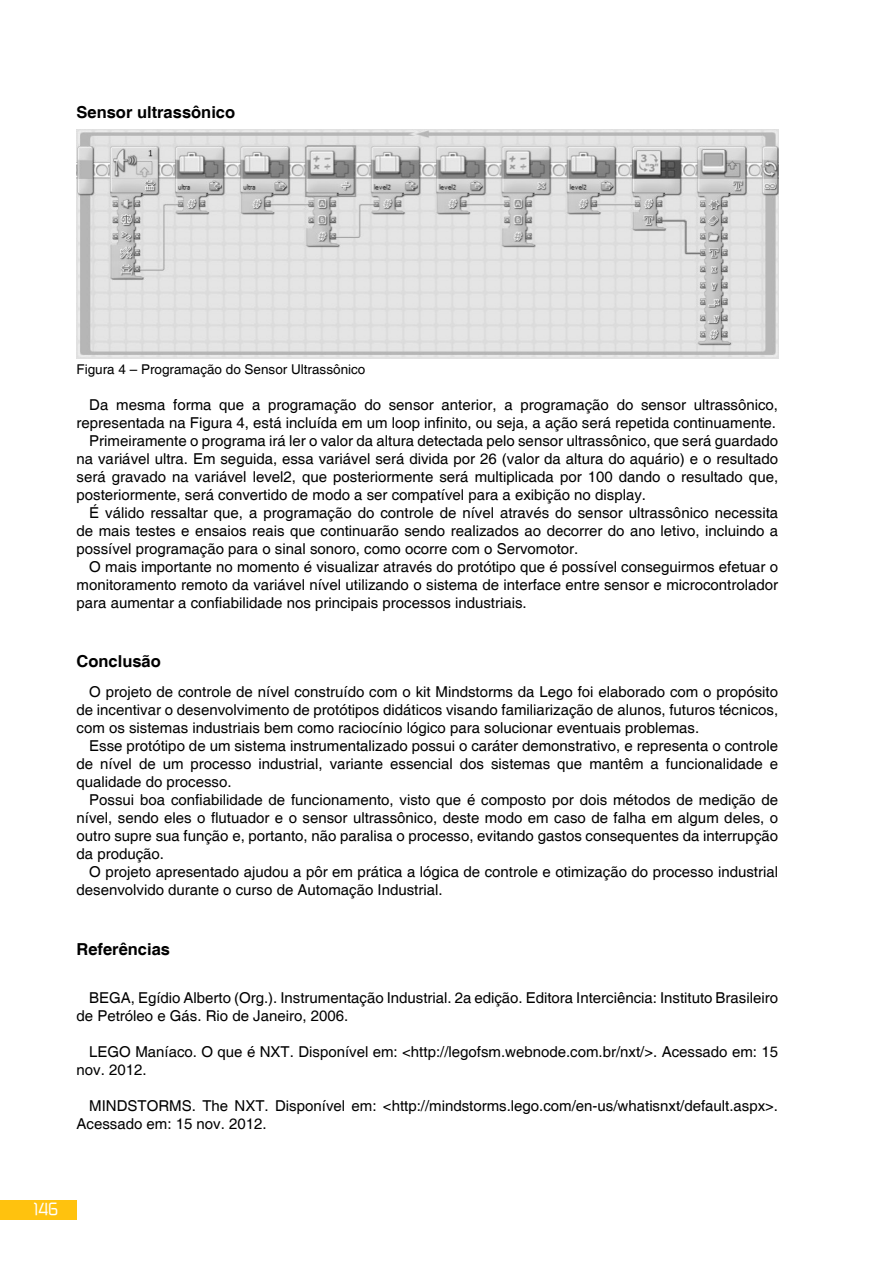
<style>
.page{position:relative;width:893px;height:1263px;background:#fff}
.page>*{position:absolute;margin:0;border:0;box-sizing:border-box;transform-origin:0 0}
.t1{font:700 16.5px "Helvetica";color:#000}
.t2{font:15px/18px "Helvetica";color:#000}
.t3{font:15px "Zekton";color:#fff}
.t4{font:13.5px "Helvetica";color:#000}
</style>
<div class="page">
<div style="left:0;top:1200px;width:77px;height:20px;background:#ffc20e"></div>
<img style="left:77px;top:130px;width:701px;height:229px">
<p class="t1" style="left:77px;top:102px;width:160px">Sensor ultrassônico</p>
<p class="t4" style="left:77px;top:361px;width:290px">Figura 4 – Programação do Sensor Ultrassônico</p>
<p class="t2" style="left:89px;top:396px;width:690px">Da mesma forma que a programação do sensor anterior, a programação do sensor ultrassônico,</p>
<p class="t2" style="left:77px;top:414px;width:701px">representada na Figura 4, está incluída em um loop infinito, ou seja, a ação será repetida continuamente.</p>
<p class="t2" style="left:89px;top:432px;width:690px">Primeiramente o programa irá ler o valor da altura detectada pelo sensor ultrassônico, que será guardado</p>
<p class="t2" style="left:77px;top:450px;width:703px">na variável ultra. Em seguida, essa variável será divida por 26 (valor da altura do aquário) e o resultado</p>
<p class="t2" style="left:77px;top:468px;width:703px">será gravado na variável level2, que posteriormente será multiplicada por 100 dando o resultado que,</p>
<p class="t2" style="left:77px;top:486px;width:571px">posteriormente, será convertido de modo a ser compatível para a exibição no display.</p>
<p class="t2" style="left:89px;top:504px;width:690px">É válido ressaltar que, a programação do controle de nível através do sensor ultrassônico necessita</p>
<p class="t2" style="left:77px;top:522px;width:703px">de mais testes e ensaios reais que continuarão sendo realizados ao decorrer do ano letivo, incluindo a</p>
<p class="t2" style="left:77px;top:540px;width:503px">possível programação para o sinal sonoro, como ocorre com o Servomotor.</p>
<p class="t2" style="left:89px;top:558px;width:690px">O mais importante no momento é visualizar através do protótipo que é possível conseguirmos efetuar o</p>
<p class="t2" style="left:77px;top:576px;width:703px">monitoramento remoto da variável nível utilizando o sistema de interface entre sensor e microcontrolador</p>
<p class="t2" style="left:77px;top:594px;width:452px">para aumentar a confiabilidade nos principais processos industriais.</p>
<p class="t1" style="left:77px;top:651px;width:86px">Conclusão</p>
<p class="t2" style="left:77px;top:684px;width:703px;text-align:justify;text-indent:13px">O projeto de controle de nível construído com o kit Mindstorms da Lego foi elaborado com o propósito de incentivar o desenvolvimento de protótipos didáticos visando familiarização de alunos, futuros técnicos, com os sistemas industriais bem como raciocínio lógico para solucionar eventuais problemas.</p>
<p class="t2" style="left:77px;top:738px;width:703px;text-align:justify;text-indent:13px">Esse protótipo de um sistema instrumentalizado possui o caráter demonstrativo, e representa o controle de nível de um processo industrial, variante essencial dos sistemas que mantêm a funcionalidade e qualidade do processo.</p>
<p class="t2" style="left:77px;top:792px;width:703px;text-align:justify;text-indent:13px">Possui boa confiabilidade de funcionamento, visto que é composto por dois métodos de medição de nível, sendo eles o flutuador e o sensor ultrassônico, deste modo em caso de falha em algum deles, o outro supre sua função e, portanto, não paralisa o processo, evitando gastos consequentes da interrupção da produção.</p>
<p class="t2" style="left:77px;top:864px;width:703px;text-indent:13px">O projeto apresentado ajudou a pôr em prática a lógica de controle e otimização do processo industrial desenvolvido durante o curso de Automação Industrial.</p>
<p class="t1" style="left:77px;top:939px;width:95px">Referências</p>
<p class="t2" style="left:77px;top:989px;width:703px;text-indent:13px">BEGA, Egídio Alberto (Org.). Instrumentação Industrial. 2a edição. Editora Interciência: Instituto Brasileiro de Petróleo e Gás. Rio de Janeiro, 2006.</p>
<p class="t2" style="left:77px;top:1043px;width:703px;text-indent:13px">LEGO Maníaco. O que é NXT. Disponível em: &lt;http://legofsm.webnode.com.br/nxt/&gt;. Acessado em: 15 nov. 2012.</p>
<p class="t2" style="left:77px;top:1097px;width:703px;text-indent:13px">MINDSTORMS. The NXT. Disponível em: &lt;http://mindstorms.lego.com/en-us/whatisnxt/default.aspx&gt;.<br>Acessado em: 15 nov. 2012.</p>
<p class="t3" style="left:34px;top:1199px;width:26px">146</p>
</div>
